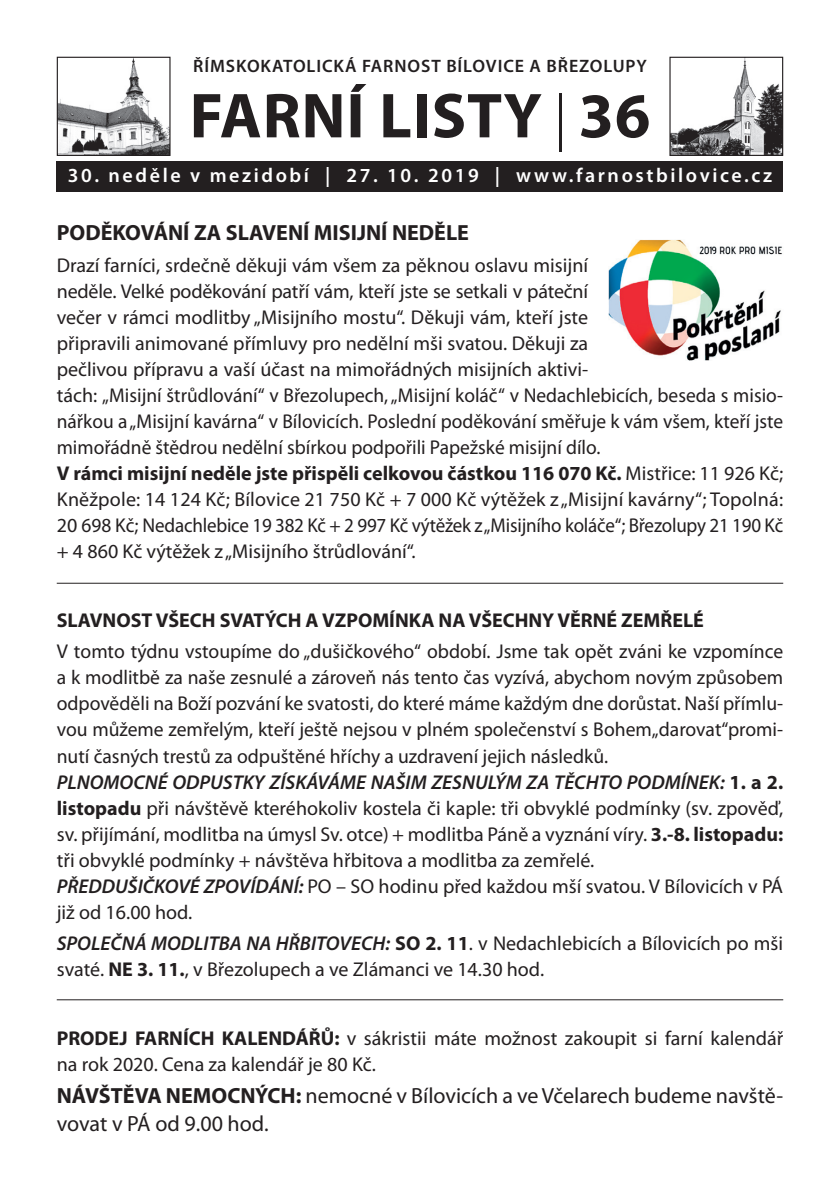
<style>
.page{position:relative;width:840px;height:1191px;background:#fff}
.page>*{position:absolute;margin:0;border:0;box-sizing:border-box;transform-origin:0 0}
.t1{font:700 64px "Myriad Pro";letter-spacing:.01em;color:#231f20}
.t2{font:22px/28px "Myriad Pro";color:#231f20}
.t3{font:700 22px "Myriad Pro";color:#231f20}
.t4{font:20px/26px "Myriad Pro";color:#231f20}
.t5{font:600 20px "Myriad Pro";letter-spacing:.13em;color:#fff}
.t6{font:700 20px "Myriad Pro";color:#231f20}
.t7{font:600 18px "Myriad Pro";letter-spacing:.05em;color:#231f20}
.s1{font-family:"Times New Roman";font-weight:400}
.s2{font-weight:700}
.s3{font-weight:600;font-style:italic}
</style>
<div class="page">
<hr style="left:57px;top:583px;width:725px;height:1px;background:#231f20">
<hr style="left:57px;top:999px;width:725px;height:1px;background:#231f20">
<img style="left:59px;top:59px;width:109px;height:95px">
<div style="left:57px;top:57px;width:113px;height:99px;border:1px solid #231f20"></div>
<img style="left:671px;top:59px;width:109px;height:95px">
<div style="left:669px;top:57px;width:113px;height:99px;border:1px solid #231f20"></div>
<div style="left:57px;top:161px;width:725px;height:30px;background:#231f20"></div>
<img style="left:608px;top:240px;width:174px;height:121px">
<p class="t7" style="left:193px;top:56px;width:454px">ŘÍMSKOKATOLICKÁ FARNOST BÍLOVICE A BŘEZOLUPY</p>
<h1 class="t1" style="left:189px;top:80px;width:462px">FARNÍ LISTY <span class="s1">|</span> 36</h1>
<p class="t5" style="left:68px;top:164px;width:705px">30. neděle v mezidobí | 27. 10. 2019 | www.farnostbilovice.cz</p>
<p class="t3" style="left:57px;top:220px;width:413px">PODĚKOVÁNÍ ZA SLAVENÍ MISIJNÍ NEDĚLE</p>
<p class="t4" style="left:57px;top:252px;width:727px">Drazí farníci, srdečně děkuji vám všem za pěknou oslavu misijní<br>neděle. Velké poděkování patří vám, kteří jste se setkali v páteční<br>večer v rámci modlitby „Misijního mostu“. Děkuji vám, kteří jste<br>připravili animované přímluvy pro nedělní mši svatou. Děkuji za<br>pečlivou přípravu a vaší účast na mimořádných misijních aktivi-<br>tách: „Misijní štrůdlování“ v Březolupech, „Misijní koláč“ v Nedachlebicích, beseda s misio&shy;nářkou a „Misijní kavárna“ v Bílovicích. Poslední poděkování směřuje k vám všem, kteří jste mimořádně štědrou nedělní sbírkou podpořili Papežské misijní dílo.<br><span class="s2">V rámci misijní neděle jste přispěli celkovou částkou 116 070 Kč.</span> Mistřice: 11 926 Kč; Kněžpole: 14 124 Kč; Bílovice 21 750 Kč + 7 000 Kč výtěžek z „Misijní kavárny“; Topolná:<br>20 698 Kč; Nedachlebice 19 382 Kč + 2 997 Kč výtěžek z „Misijního koláče“; Březolupy 21 190 Kč + 4 860 Kč výtěžek z „Misijního štrůdlování“.</p>
<p class="t6" style="left:57px;top:609px;width:648px">SLAVNOST VŠECH SVATÝCH A VZPOMÍNKA NA VŠECHNY VĚRNÉ ZEMŘELÉ</p>
<p class="t4" style="left:57px;top:639px;width:727px">V tomto týdnu vstoupíme do „dušičkového“ období. Jsme tak opět zváni ke vzpomínce a k modlitbě za naše zesnulé a zároveň nás tento čas vyzívá, abychom novým způsobem odpověděli na Boží pozvání ke svatosti, do které máme každým dne dorůstat. Naší přímlu&shy;vou můžeme zemřelým, kteří ještě nejsou v plném společenství s Bohem„darovat“promi&shy;nutí časných trestů za odpuštěné hříchy a uzdravení jejich následků.<br><span class="s3">PLNOMOCNÉ ODPUSTKY ZÍSKÁVÁME NAŠIM ZESNULÝM ZA TĚCHTO PODMÍNEK:</span> <span class="s2">1. a 2. listopadu</span> při návštěvě kteréhokoliv kostela či kaple: tři obvyklé podmínky (sv. zpověď, sv. přijímání, modlitba na úmysl Sv. otce) + modlitba Páně a vyznání víry. <span class="s2">3.‑8. listopadu: </span>tři obvyklé podmínky + návštěva hřbitova a modlitba za zemřelé.<br><span class="s3">PŘEDDUŠIČKOVÉ ZPOVÍDÁNÍ:</span> PO – SO hodinu před každou mší svatou. V Bílovicích v PÁ již od 16.00 hod.</p>
<p class="t4" style="left:57px;top:931px;width:727px"><span class="s3">SPOLEČNÁ MODLITBA NA HŘBITOVECH:</span> <span class="s2">SO 2. 11</span>. v Nedachlebicích a Bílovicích po mši svaté. <span class="s2">NE 3. 11.</span>, v Březolupech a ve Zlámanci ve 14.30 hod.</p>
<p class="t4" style="left:57px;top:1026px;width:727px"><span class="s2">PRODEJ FARNÍCH KALENDÁŘŮ:</span> v sákristii máte možnost zakoupit si farní kalendář na rok 2020. Cena za kalendář je 80 Kč.</p>
<p class="t2" style="left:57px;top:1082px;width:727px"><span class="s2">NÁVŠTĚVA NEMOCNÝCH:</span> nemocné v Bílovicích a ve Včelarech budeme navště&shy;vovat v PÁ od 9.00 hod.</p>
</div>
